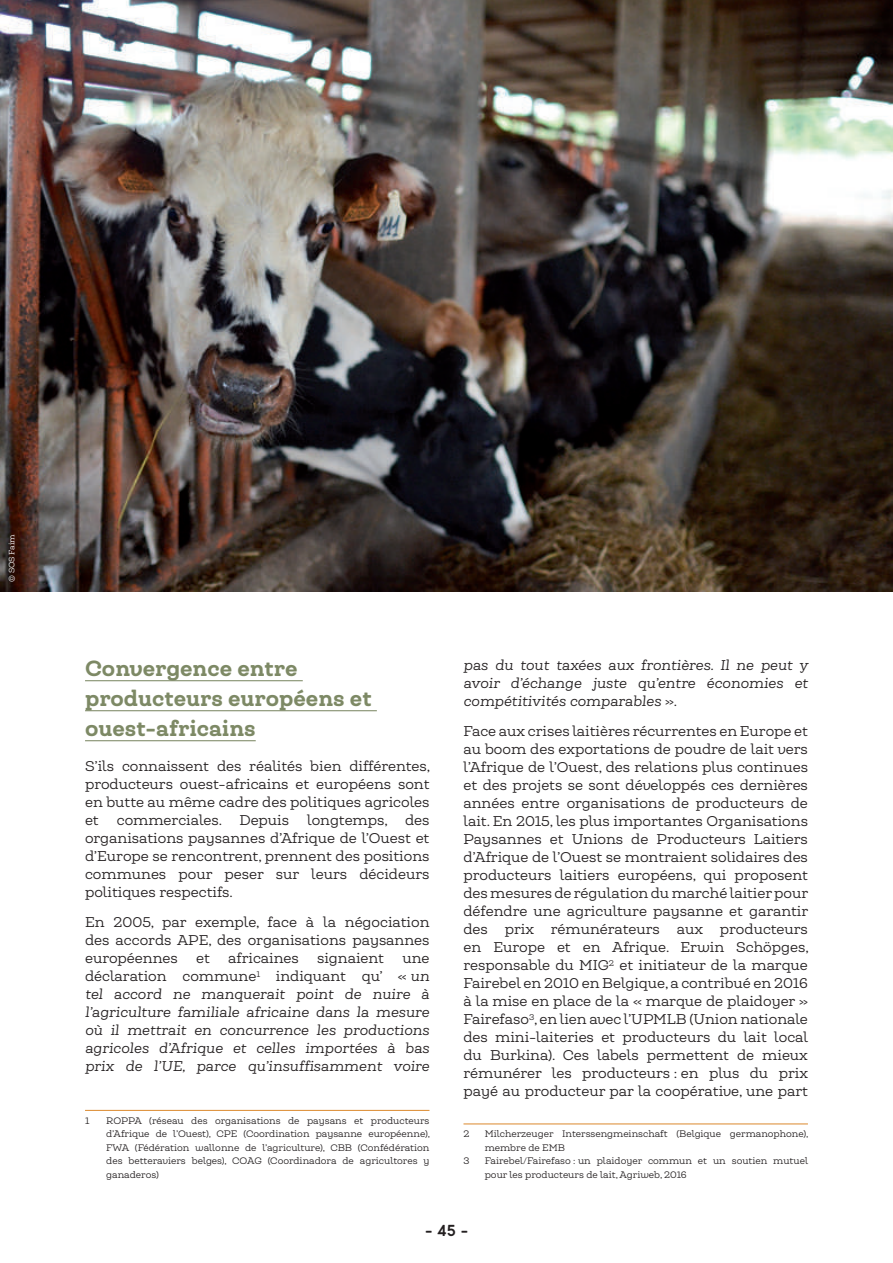
<style>
.page{position:relative;width:893px;height:1263px;background:#fff}
.page>*{position:absolute;margin:0;border:0;box-sizing:border-box;transform-origin:0 0}
.t1{font:900 21px/30px "Queulat Alt Soft";color:#7d8965}
.t2{font:700 15px "Cocomat";color:#231f20}
.t3{font:13.5px/18px "Queulat Alt Soft";color:#231f20;text-align:justify}
.t4{font:italic 13.5px/18px "Queulat Alt Soft";color:#231f20;text-align:justify}
.t5{font:9px/13.5px "Queulat Alt Soft";color:#231f20}
.t6{font:7.5px "Queulat Alt Soft";letter-spacing:-.01em;color:#fff}
.s1{font-style:normal}
</style>
<div class="page">
<hr style="left:85px;top:680px;width:218px;height:1px;background:#7d8965">
<hr style="left:85px;top:710px;width:292px;height:1px;background:#7d8965">
<hr style="left:85px;top:740px;width:171px;height:1px;background:#7d8965">
<hr style="left:85px;top:1110px;width:344px;height:1px;background:#df9644">
<hr style="left:463px;top:1123px;width:345px;height:1px;background:#df9644">
<img style="left:0;top:0;width:893px;height:591px">
<p class="t6" style="left:7px;top:582px;width:49px;rotate:-90deg">© SOS Faim</p>
<h1 class="t1" style="left:85px;top:653px;width:288px">Convergence entre producteurs européens et ouest-africains</h1>
<p class="t3" style="left:85px;top:757px;width:347px">S’ils connaissent des réalités bien différentes, producteurs ouest-africains et européens sont en butte au même cadre des politiques agricoles et</p>
<p class="t3" style="left:85px;top:811px;width:346px;text-indent:320px">des organisations paysannes d’Afrique de l’Ouest et d’Europe se rencontrent, prennent des positions communes pour peser sur leurs décideurs politiques respectifs.</p>
<p class="t3" style="left:85px;top:913px;width:346px">En 2005, par exemple, face à la négociation des accords APE, des organisations paysannes européennes</p>
<p class="t3" style="left:117px;top:811px;width:107px">commerciales.</p>
<p class="t3" style="left:239px;top:811px;width:51px">Depuis</p>
<p class="t3" style="left:307px;top:811px;width:82px">longtemps,</p>
<p class="t3" style="left:196px;top:949px;width:15px">et</p>
<p class="t3" style="left:228px;top:949px;width:72px">africaines</p>
<p class="t3" style="left:317px;top:949px;width:68px">signaient</p>
<p class="t4" style="left:85px;top:949px;width:346px;text-indent:317px"><span class="s1">une déclaration commune</span><sup>1</sup> <span class="s1">indiquant qu’ «</span> un tel accord ne manquerait point de nuire à l’agriculture familiale africaine dans la mesure où il mettrait en concurrence les productions agricoles d’Afrique et celles importées à bas prix de l’UE, parce qu’insuffisamment voire</p>
<p class="t5" style="left:85px;top:1114px;width:6px">1</p>
<p class="t5" style="left:106px;top:1114px;width:325px;text-align:justify">ROPPA (réseau des organisations de paysans et producteurs d’Afrique de l’Ouest), CPE (Coordination paysanne européenne), FWA (Fédération wallonne de l’agriculture), CBB (Confédération des betteraviers belges), COAG (Coordinadora de agricultores y ganaderos)</p>
<p class="t4" style="left:463px;top:656px;width:346px">pas du tout taxées aux frontières. Il ne peut y avoir d’échange juste qu’entre économies et compétitivités comparables <span class="s1">».</span></p>
<p class="t3" style="left:463px;top:722px;width:346px">Face aux crises laitières récurrentes en Europe et au boom des exportations de poudre de lait vers l’Afrique de l’Ouest, des relations plus continues et des projets se sont développés ces dernières années entre organisations de producteurs de lait. En 2015, les plus importantes Organisations Paysannes et Unions de Producteurs Laitiers d’Afrique de l’Ouest se montraient solidaires des producteurs laitiers européens, qui proposent des mesures de régulation du marché laitier pour défendre une agriculture paysanne et garantir des prix</p>
<p class="t3" style="left:463px;top:920px;width:347px;text-indent:256px">producteurs en Europe et en Afrique. Erwin Schöpges, responsable du MIG<sup>2</sup> et initiateur de la marque Fairebel en 2010 en Belgique, a contribué en 2016 à la mise en place de la « marque de plaidoyer » Fairefaso<sup>3</sup>, en lien avec l’UPMLB (Union nationale des mini-laiteries et producteurs du lait local du Burkina). Ces labels permettent de mieux rémunérer les producteurs : en plus du prix payé au producteur par la coopérative, une part</p>
<p class="t5" style="left:463px;top:1127px;width:7px">2</p>
<p class="t5" style="left:485px;top:1127px;width:325px">Milcherzeuger Interssengmeinschaft (Belgique germanophone), membre de EMB</p>
<p class="t5" style="left:463px;top:1154px;width:8px">3</p>
<p class="t5" style="left:485px;top:1154px;width:325px">Fairebel/Fairefaso : un plaidoyer commun et un soutien mutuel pour les producteurs de lait, Agriweb, 2016</p>
<p class="t3" style="left:551px;top:920px;width:111px">rémunérateurs</p>
<p class="t3" style="left:677px;top:920px;width:28px">aux</p>
<p class="t2" style="left:425px;top:1220px;width:45px">- 45 -</p>
</div>
